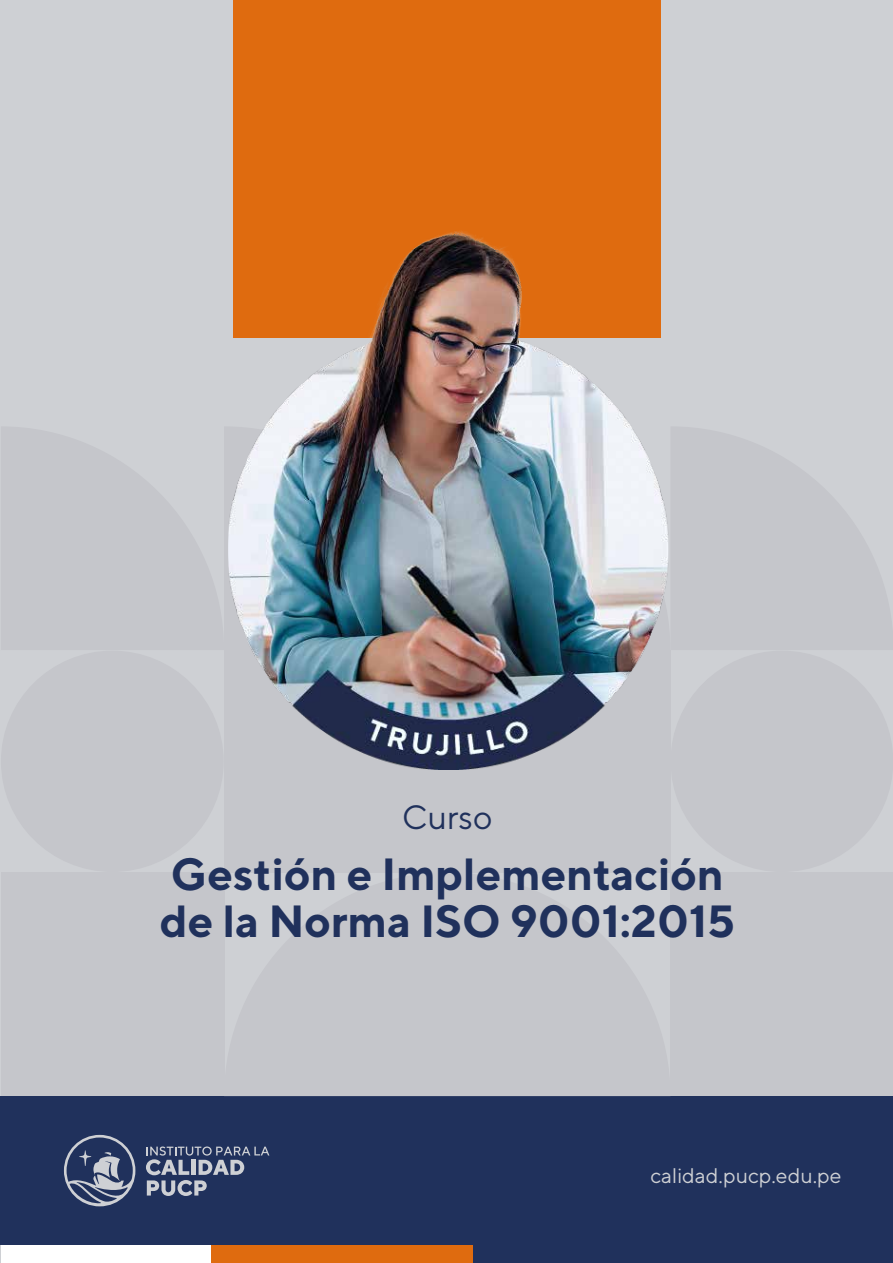
<style>
.page{position:relative;width:893px;height:1263px;background:#fff}
.page>*{position:absolute;margin:0;border:0;box-sizing:border-box;transform-origin:0 0}
.t1{font:700 45px/46.5px "TT Norms";color:#20315c}
.t2{font:33.75px "TT Norms";color:#20315c}
.t3{font:21.15px "TT Norms";color:#ced0d4}
</style>
<div class="page">
<div style="left:1px;top:1px;width:892px;height:1262px;background:#ced0d4"></div>
<div style="left:1px;top:1245px;width:211px;height:18px;background:#fff"></div>
<div style="left:212px;top:1245px;width:262px;height:18px;background:#df6b0f"></div>
<div style="left:474px;top:1245px;width:419px;height:18px;background:#20315c"></div>
<div style="left:1px;top:1096px;width:892px;height:149px;background:#20315c"></div>
<svg style="left:146px;top:1146px;width:123px;height:50px"></svg>
<svg style="left:64px;top:1135px;width:71px;height:71px"></svg>
<div style="left:234px;top:1px;width:427px;height:337px;background:#df6b0f"></div>
<div style="left:1px;top:872px;width:223px;height:224px;background:#c5c6cb"></div>
<div style="left:1px;top:651px;width:223px;height:221px;background:#c5c6cb;border-radius:50%"></div>
<div style="left:670px;top:872px;width:223px;height:224px;background:#c5c6cb"></div>
<div style="left:671px;top:651px;width:222px;height:221px;background:#c5c6cb;border-radius:50%"></div>
<div style="left:224px;top:650px;width:447px;height:222px;background:#c5c6cb"></div>
<img style="left:228px;top:231px;width:440px;height:538px">
<p class="t2" style="left:402px;top:796px;width:92px">Curso</p>
<p class="t1" style="left:160px;top:850px;width:576px">Gestión e Implementación de la Norma ISO 9001:2015</p>
<p class="t3" style="left:650px;top:1162px;width:193px">calidad.pucp.edu.pe</p>
</div>
